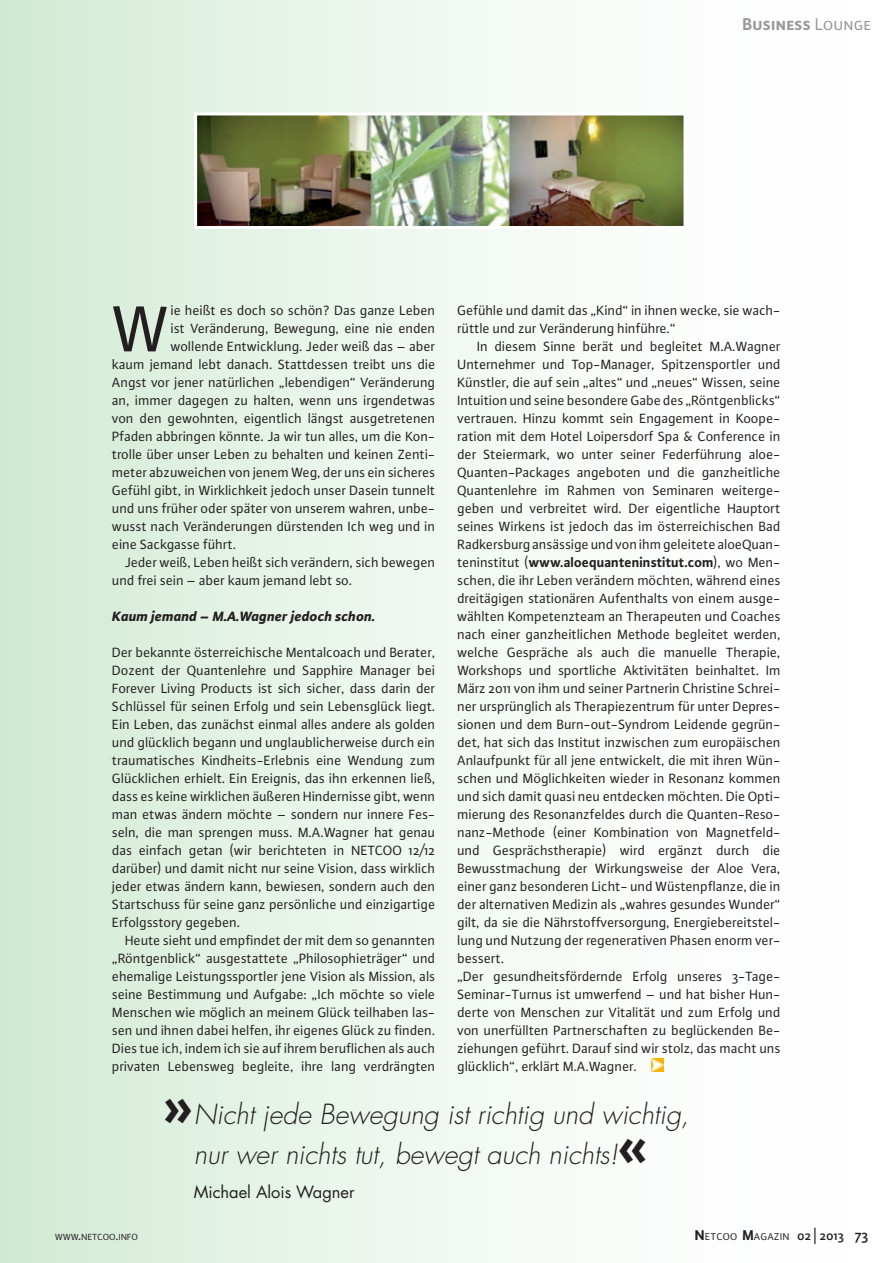
<style>
.page{position:relative;width:893px;height:1263px;background:#fff}
.page>*{position:absolute;margin:0;border:0;box-sizing:border-box;transform-origin:0 0}
.t1{font:69.6px "Plus Sans Normal";color:#231f20}
.t2{font:italic 300 27px/39.5px "Futura Std";letter-spacing:-.005em;color:#231f20;text-align:center}
.t3{font:18px "Plus Sans Bold SC";color:#9a9898}
.t4{font:16.5px "Futura Std";letter-spacing:-.005em;color:#231f20}
.t5{font:14.25px/18px "Plus Sans Normal";letter-spacing:-.005em;color:#231f20;text-align:justify}
.t6{font:700 14.25px "Plus Sans";letter-spacing:-.005em;color:#231f20}
.t7{font:italic 800 14.25px "Plus Sans";letter-spacing:-.005em;color:#231f20}
.t8{font:10.5px "Plus Sans Normal";letter-spacing:.03em;color:#231f20}
.t9{font:9.45px "Plus Sans Normal";color:#231f20}
.s1{font-family:"Plus Sans Normal SC"}
.s2{font-family:"Plus Sans Normal";font-weight:400}
.s3{font-weight:700;font-style:normal;font-size:49.95px}
.s4{font-size:13.5px}
.s5{font-family:"Plus Sans";font-weight:700;font-size:15px}
.s6{font-family:"Plus Sans";font-weight:500;font-size:13.5px}
.s7{font-family:"Arial";font-size:13.5px}
.s8{font-family:"Plus Sans";font-weight:500;font-size:15px}
</style>
<div class="page">
<div style="left:0;top:0;width:893px;height:1263px;background:linear-gradient(to right,#d6ecd8,#fff)"></div>
<svg style="left:651px;top:1059px;width:13px;height:12px"></svg>
<img style="left:198px;top:116px;width:484px;height:109px">
<div style="left:194px;top:112px;width:492px;height:117px;border:3px solid #fff"></div>
<p class="t3" style="left:742px;top:13px;width:131px">Business <span class="s1">Lounge</span></p>
<h1 class="t1" style="left:112px;top:288px;width:60px">W</h1>
<p class="t5" style="left:171px;top:302px;width:266px">ie heißt es doch so schön? Das ganze Leben</p>
<p class="t5" style="left:171px;top:320px;width:266px">ist Veränderung, Bewegung, eine nie enden</p>
<p class="t5" style="left:171px;top:338px;width:266px">wollende Entwicklung. Jeder weiß das – aber</p>
<p class="t5" style="left:112px;top:356px;width:325px">kaum jemand lebt danach. Stattdessen treibt uns die</p>
<p class="t5" style="left:112px;top:374px;width:325px">Angst vor jener natürlichen „lebendigen“ Veränderung</p>
<p class="t5" style="left:112px;top:392px;width:325px">an, immer dagegen zu halten, wenn uns irgendetwas</p>
<p class="t5" style="left:112px;top:410px;width:325px">von den gewohnten, eigentlich längst ausgetretenen</p>
<p class="t5" style="left:112px;top:428px;width:325px">Pfaden abbringen könnte. Ja wir tun alles, um die Kon-</p>
<p class="t5" style="left:112px;top:446px;width:325px">trolle über unser Leben zu behalten und keinen Zenti-</p>
<p class="t5" style="left:112px;top:464px;width:325px">meter abzuweichen von jenem Weg, der uns ein sicheres</p>
<p class="t5" style="left:112px;top:482px;width:325px">Gefühl gibt, in Wirklichkeit jedoch unser Dasein tunnelt</p>
<p class="t5" style="left:112px;top:500px;width:325px">und uns früher oder später von unserem wahren, unbe-</p>
<p class="t5" style="left:112px;top:518px;width:325px">wusst nach Veränderungen dürstenden Ich weg und in</p>
<p class="t5" style="left:112px;top:536px;width:126px">eine Sackgasse führt.</p>
<p class="t5" style="left:125px;top:554px;width:312px">Jeder weiß, Leben heißt sich verändern, sich bewegen</p>
<p class="t5" style="left:112px;top:572px;width:242px">und frei sein – aber kaum jemand lebt so.</p>
<p class="t7" style="left:112px;top:607px;width:265px">Kaum jemand – M.A.Wagner jedoch schon.</p>
<p class="t5" style="left:112px;top:644px;width:325px">Der bekannte österreichische Mentalcoach und Berater, Dozent der Quantenlehre und Sapphire Manager bei Forever Living Products ist sich sicher, dass darin der Schlüssel für seinen Erfolg und sein Lebensglück liegt.<br>Ein Leben, das zunächst einmal alles andere als golden und glücklich begann und unglaublicherweise durch ein traumatisches Kindheits-Erlebnis eine Wendung zum Glücklichen erhielt. Ein Ereignis, das ihn erkennen ließ, dass es keine wirklichen äußeren Hindernisse gibt, wenn man etwas ändern möchte – sondern nur innere Fes&shy;seln, die man sprengen muss. M.A.Wagner hat genau das einfach getan (wir berichteten in NETCOO 12/12 darüber) und damit nicht nur seine Vision, dass wirklich jeder etwas ändern kann, bewiesen, sondern auch den Startschuss für seine ganz persönliche und einzigartige Erfolgsstory gegeben.</p>
<p class="t5" style="left:112px;top:932px;width:325px;text-indent:13px">Heute sieht und empfindet der mit dem so genannten „Röntgenblick“ ausgestattete „Philosophieträger“ und ehemalige Leistungssportler jene Vision als Mission, als seine Bestimmung und Aufgabe: „Ich möchte so viele Menschen wie möglich an meinem Glück teilhaben las&shy;sen und ihnen dabei helfen, ihr eigenes Glück zu finden.<br>Dies tue ich, indem ich sie auf ihrem beruflichen als auch privaten Lebensweg begleite, ihre lang verdrängten</p>
<p class="t5" style="left:457px;top:302px;width:325px">Gefühle und damit das „Kind“ in ihnen wecke, sie wach&shy;rüttle und zur Veränderung hinführe.“</p>
<p class="t5" style="left:457px;top:338px;width:325px;text-indent:20px">In diesem Sinne berät und begleitet M.A.Wagner Unternehmer und Top-Manager, Spitzensportler und Künstler, die auf sein „altes“ und „neues“ Wissen, seine Intuition und seine besondere Gabe des „Röntgenblicks“ vertrauen. Hinzu kommt sein Engagement in Koope&shy;ration mit dem Hotel Loipersdorf Spa &amp; Conference in der Steiermark, wo unter seiner Federführung aloe-Quanten-Packages angeboten und die ganzheitliche Quantenlehre im Rahmen von Seminaren weiterge&shy;geben und verbreitet wird. Der eigentliche Hauptort seines Wirkens ist jedoch das im österreichischen Bad Radkersburg ansässige und von ihm geleitete aloeQuan-</p>
<p class="t6" style="left:457px;top:554px;width:325px"><span class="s2">teninstitut (</span>www.aloequanteninstitut.com<span class="s2">), wo Men-</span></p>
<p class="t5" style="left:457px;top:571px;width:325px;text-align:left">schen, die ihr Leben verändern möchten, während eines dreitägigen stationären Aufenthalts von einem ausge&shy;wählten Kompetenzteam an Therapeuten und Coaches nach einer ganzheitlichen Methode begleitet werden, welche Gespräche als auch die manuelle Therapie, Workshops und sportliche Aktivitäten beinhaltet. Im März 2011 von ihm und seiner Partnerin Christine Schrei&shy;ner ursprünglich als Therapiezentrum für unter Depres&shy;sionen und dem Burn-out-Syndrom Leidende gegrün&shy;det, hat sich das Institut inzwischen zum europäischen Anlaufpunkt für all jene entwickelt, die mit ihren Wün&shy;schen und Möglichkeiten wieder in Resonanz kommen und sich damit quasi neu entdecken möchten. Die Opti&shy;mierung des Resonanzfeldes durch die Quanten-Reso&shy;nanz-Methode (einer Kombination von Magnetfeld&shy;und Gesprächstherapie) wird ergänzt durch die Bewusstmachung der Wirkungsweise der Aloe Vera, einer ganz besonderen Licht- und Wüstenpflanze, die in der alternativen Medizin als „wahres gesundes Wunder“ gilt, da sie die Nährstoffversorgung, Energiebereitstel&shy;lung und Nutzung der regenerativen Phasen enorm ver&shy;bessert.<br>„Der gesundheitsfördernde Erfolg unseres 3-Tage-Seminar-Turnus ist umwerfend – und hat bisher Hun&shy;derte von Menschen zur Vitalität und zum Erfolg und von unerfüllten Partnerschaften zu beglückenden Be&shy;ziehungen geführt. Darauf sind wir stolz, das macht uns glücklich“, erklärt M.A.Wagner.</p>
<h2 class="t2" style="left:163px;top:1095px;width:528px"><span class="s3">»</span>Nicht jede Bewegung ist richtig und wichtig, nur wer nichts tut, bewegt auch nichts!<span class="s3">«</span></h2>
<p class="t4" style="left:194px;top:1182px;width:162px">Michael Alois Wagner</p>
<p class="t9" style="left:55px;top:1232px;width:84px">WWW<span class="s4">.</span>NETCOO<span class="s4">.</span>INFO</p>
<p class="t8" style="left:695px;top:1231px;width:175px"><span class="s5">N</span>ETCOO <span class="s5">M</span>AGAZIN <span class="s6">02</span><span class="s7">│</span><span class="s6">2013</span> <span class="s8">73</span></p>
</div>
